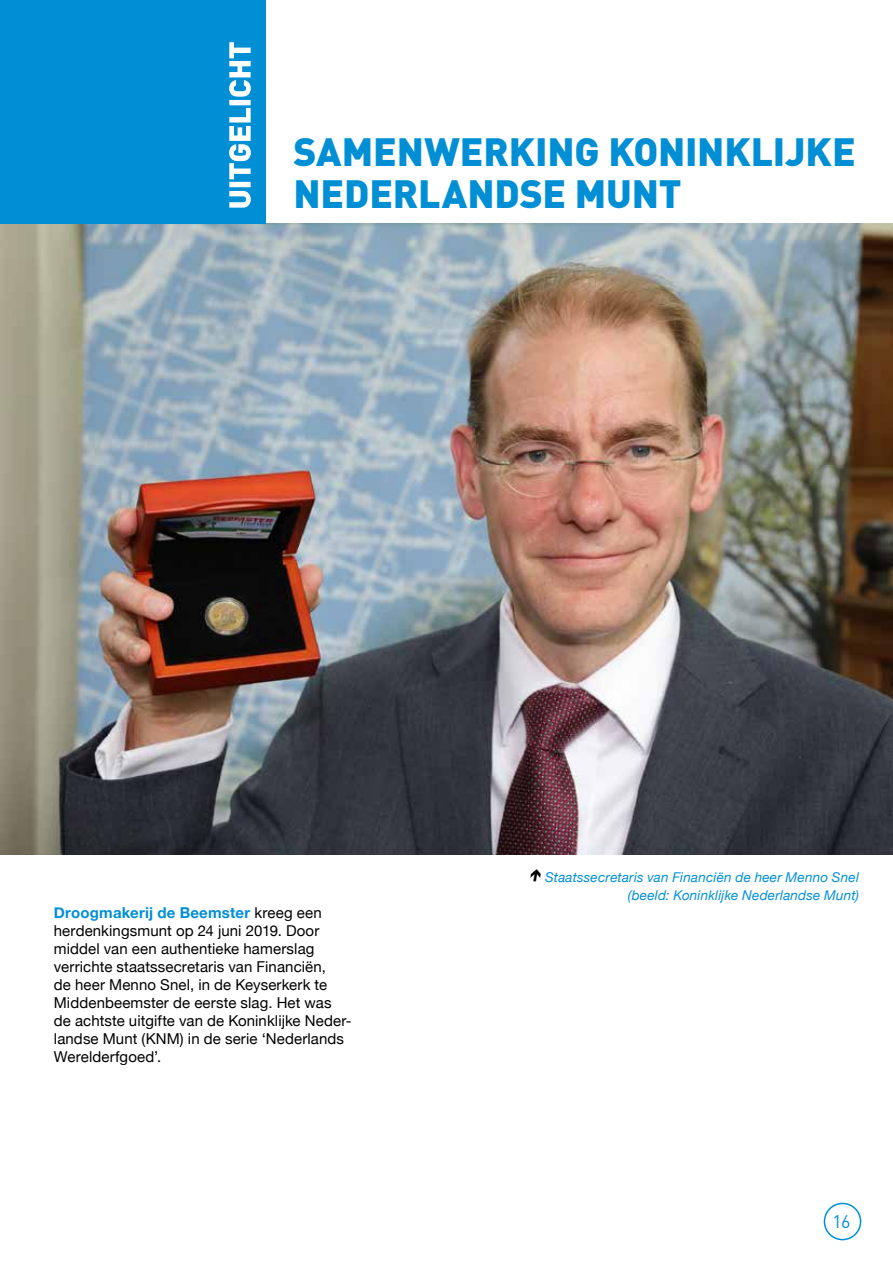
<style>
.page{position:relative;width:893px;height:1263px;background:#fff}
.page>*{position:absolute;margin:0;border:0;box-sizing:border-box;transform-origin:0 0}
.t1{font:900 39px/42px "DIN";letter-spacing:-.005em;color:#008fd5}
.t2{font:18px "DIN";color:#008fd5}
.t3{font:15px/18px "Helvetica Neue";letter-spacing:.005em;color:#000}
.t4{font:italic 13.5px/18px "Helvetica Neue";letter-spacing:.015em;color:#008fd5;text-align:right}
.s1{font-weight:700;color:#008fd5}
</style>
<div class="page">
<div style="left:824px;top:1203px;width:37px;height:37px;border:2px solid #008fd5;border-radius:50%"></div>
<img style="left:0;top:224px;width:893px;height:631px">
<div style="left:0;top:0;width:266px;height:224px;background:#008fd5"></div>
<svg style="left:229px;top:42px;width:22px;height:166px"></svg>
<h1 class="t1" style="left:294px;top:129px;width:564px">SAMENWERKING KONINKLIJKE<br>NEDERLANDSE MUNT</h1>
<p class="t3" style="left:54px;top:905px;width:299px"><span class="s1">Droogmakerij de Beemster</span> kreeg een herdenkingsmunt op 24 juni 2019. Door middel van een authentieke hamerslag verrichte staatssecretaris van Financiën,<br>de heer Menno Snel, in de Keyserkerk te Middenbeemster de eerste slag. Het was de achtste uitgifte van de Koninklijke Neder&shy;landse Munt (KNM) in de serie ‘Nederlands Werelderfgoed’.</p>
<p class="t4" style="left:545px;top:869px;width:315px">Staatssecretaris van Financiën de heer Menno Snel (beeld: Koninklijke Nederlandse Munt)</p>
<p class="t2" style="left:833px;top:1210px;width:19px">16</p>
</div>
